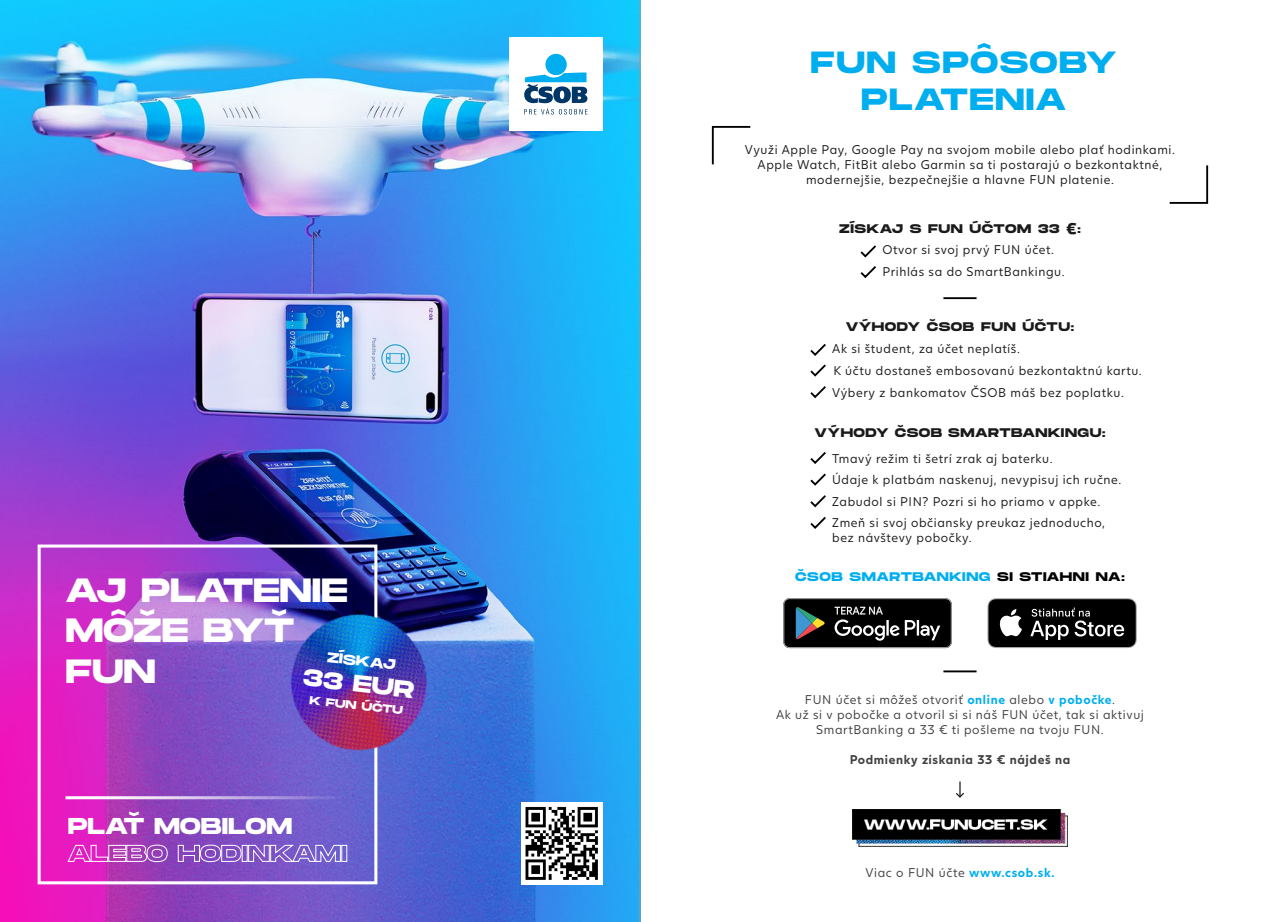
<style>
.page{position:relative;width:1280px;height:922px;background:#fff}
.page>*{position:absolute;margin:0;border:0;box-sizing:border-box;transform-origin:0 0}
.t1{font:700 33.62px/40.3px "Monument Extended";letter-spacing:-.01em;color:#fff}
.t2{font:700 30.62px/36.8px "Monument Extended";letter-spacing:.04em;color:#00aeef;text-align:center}
.t3{font:700 23.69px "Monument Extended";color:#fff}
.t4{font:700 22.88px "Monument Extended";letter-spacing:-.01em;color:#fff}
.t5{font:700 14.12px "Monument Extended";color:#fff}
.t6{font:12.5px/21.6px "Juli Sans";letter-spacing:.05em;color:#1a1a1a}
.t7{font:12.5px/15px "Juli Sans";letter-spacing:.05em;color:#414042;text-align:center}
.t8{font:700 12.5px "Monument Extended";letter-spacing:.04em;color:#1a1a1a}
.t9{font:700 12.5px "Juli Sans";letter-spacing:.05em;color:#414042}
.t10{font:700 12.5px "Monument Extended";letter-spacing:.035em;color:#00aeef}
.t11{font:700 11.44px "Monument Extended";color:#fff}
.s1{color:#000}
.s2{font-weight:700;color:#00aeef}
</style>
<div class="page">
<img style="left:0;top:0;width:640px;height:922px">
<div style="left:509px;top:38px;width:93px;height:93px;background:#fff"></div>
<div style="left:545px;top:54px;width:22px;height:21px;background:#00aeef;border-radius:50%"></div>
<svg style="left:524px;top:72px;width:63px;height:42px"></svg>
<hr style="left:640px;top:0;width:1px;height:922px;background:#999">
<svg style="left:711px;top:125px;width:40px;height:40px"></svg>
<svg style="left:1169px;top:165px;width:40px;height:39px"></svg>
<svg style="left:860px;top:245px;width:16px;height:34px"></svg>
<img style="left:853px;top:810px;width:214px;height:37px">
<svg style="left:810px;top:386px;width:16px;height:13px"></svg>
<svg style="left:810px;top:452px;width:16px;height:12px"></svg>
<svg style="left:810px;top:473px;width:16px;height:13px"></svg>
<svg style="left:810px;top:495px;width:16px;height:13px"></svg>
<svg style="left:810px;top:517px;width:16px;height:12px"></svg>
<hr style="left:943px;top:670px;width:34px;height:2px;background:#000">
<hr style="left:943px;top:297px;width:34px;height:2px;background:#000">
<svg style="left:956px;top:781px;width:8px;height:17px"></svg>
<img style="left:521px;top:803px;width:81px;height:82px">
<svg style="left:36px;top:543px;width:343px;height:343px;background:#9c4bc3"></svg>
<svg style="left:67px;top:844px;width:101px;height:18px;background:#cc63cb"></svg>
<svg style="left:177px;top:844px;width:65px;height:18px"></svg>
<div style="left:242px;top:845px;width:6px;height:17px;border:1px solid #fff"></div>
<svg style="left:248px;top:844px;width:93px;height:18px;background:#9981d6"></svg>
<div style="left:341px;top:845px;width:6px;height:17px;border:1px solid #fff"></div>
<img style="left:275px;top:599px;width:168px;height:168px">
<svg style="left:810px;top:344px;width:16px;height:33px"></svg>
<svg style="left:783px;top:598px;width:169px;height:50px;background:#282a29"></svg>
<svg style="left:987px;top:598px;width:150px;height:50px;background:#303030"></svg>
<h1 class="t1" style="left:65px;top:569px;width:284px">AJ PLATENIE<br>MÔŽE BYŤ<br>FUN</h1>
<p class="t5" style="left:328px;top:647px;width:70px;rotate:6deg">ZÍSKAJ</p>
<h3 class="t3" style="left:305px;top:660px;width:113px;rotate:6deg">33 EUR</h3>
<p class="t11" style="left:310px;top:692px;width:96px;rotate:6deg">K FUN ÚČTU</p>
<h3 class="t4" style="left:68px;top:809px;width:226px">PLAŤ MOBILOM</h3>
<h2 class="t2" style="left:811px;top:44px;width:308px">FUN SPÔSOBY<br>PLATENIA</h2>
<p class="t6" style="left:745px;top:142px;width:432px;line-height:15px;text-align:center">Využi Apple Pay, Google Pay na svojom mobile alebo plať hodinkami.<br>Apple Watch, FitBit alebo Garmin sa ti postarajú o bezkontaktné, modernejšie, bezpečnejšie a hlavne FUN platenie.</p>
<p class="t8" style="left:839px;top:219px;width:243px">ZÍSKAJ S FUN ÚČTOM 33 €:</p>
<p class="t6" style="left:882px;top:238px;width:184px">Otvor si svoj prvý FUN účet.<br>Prihlás sa do SmartBankingu.</p>
<p class="t8" style="left:846px;top:318px;width:230px">VÝHODY ČSOB FUN ÚČTU:</p>
<p class="t6" style="left:832px;top:337px;width:311px">Ak si študent, za účet neplatíš.<br>K účtu dostaneš embosovanú bezkontaktnú kartu.<br>Výbery z bankomatov ČSOB máš bez poplatku.</p>
<p class="t8" style="left:815px;top:423px;width:292px">VÝHODY ČSOB SMARTBANKINGU:</p>
<p class="t6" style="left:832px;top:446px;width:291px">Tmavý režim ti šetrí zrak aj baterku.<br>Údaje k platbám naskenuj, nevypisuj ich ručne.<br>Zabudol si PIN? Pozri si ho priamo v appke.<br>Zmeň si svoj občiansky preukaz jednoducho,</p>
<p class="t6" style="left:832px;top:526px;width:141px">bez návštevy pobočky.</p>
<p class="t10" style="left:795px;top:567px;width:331px">ČSOB SMARTBANKING <span class="s1">SI STIAHNI NA:</span></p>
<p class="t7" style="left:776px;top:691px;width:369px">FUN účet si môžeš otvoriť <span class="s2">online</span> alebo <span class="s2">v pobočke</span>.<br>Ak už si v pobočke a otvoril si si náš FUN účet, tak si aktivuj<br>SmartBanking a 33 € ti pošleme na tvoju FUN.</p>
<p class="t9" style="left:850px;top:749px;width:222px">Podmienky získania 33 € nájdeš na</p>
<p class="t7" style="left:865px;top:864px;width:191px">Viac o FUN účte <span class="s2">www.csob.sk.</span></p>
</div>
